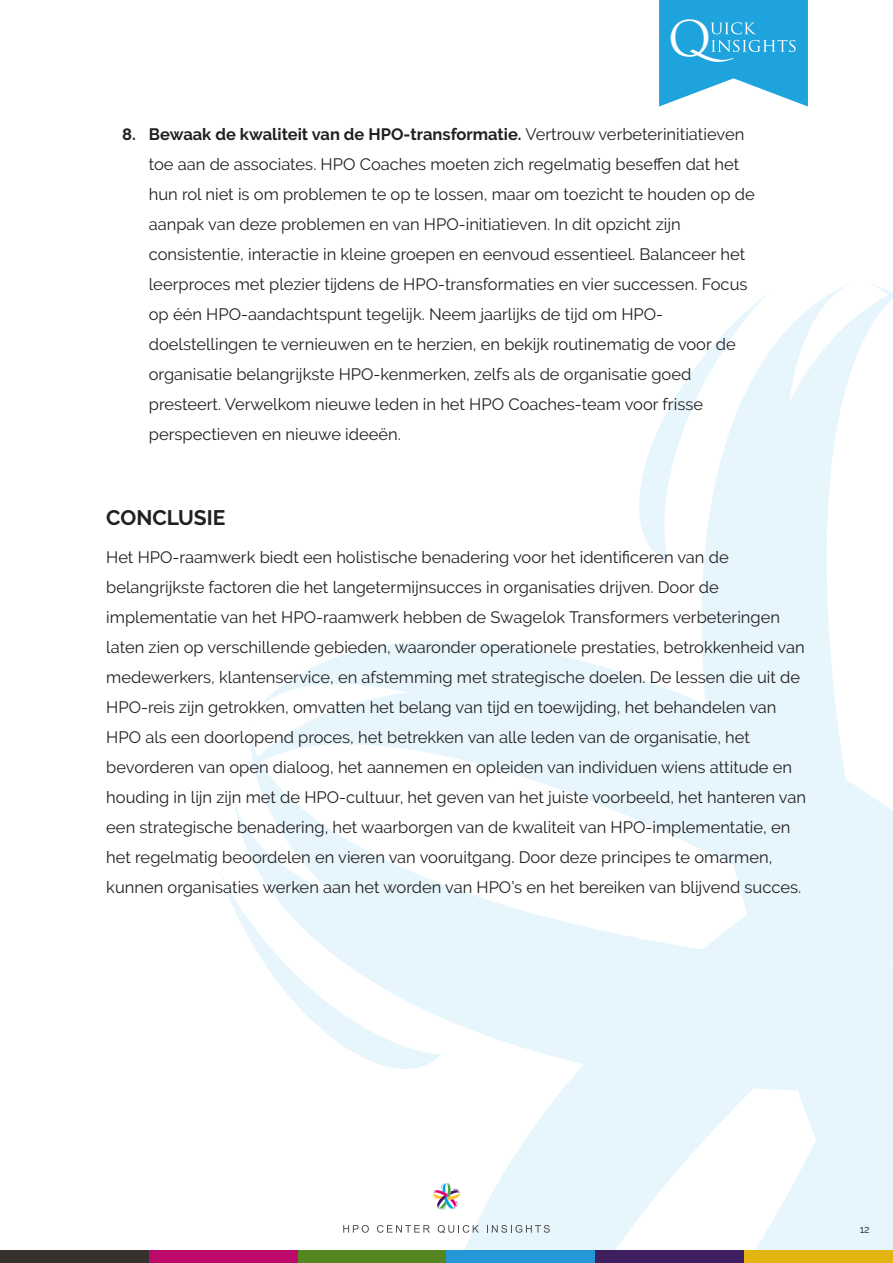
<style>
.page{position:relative;width:893px;height:1263px;background:#fff}
.page>*{position:absolute;margin:0;border:0;box-sizing:border-box;transform-origin:0 0}
.t1{font:47.85px "Trajan Pro";color:#fff}
.t2{font:700 21px "Raleway";color:#231f20}
.t3{font:16.5px/30px "Raleway";color:#231f20}
.t4{font:10.5px "Raleway";color:#231f20}
.s1{font-weight:700}
</style>
<div class="page">
<svg style="left:659px;top:0;width:149px;height:107px;background:#43b2e2"></svg>
<svg style="left:437px;top:962px;width:182px;height:288px;fill:#e6f6fc"></svg>
<svg style="left:234px;top:641px;width:385px;height:321px"></svg>
<svg style="left:619px;top:283px;width:274px;height:967px"></svg>
<svg style="left:221px;top:871px;width:220px;height:217px"></svg>
<div style="left:0;top:1250px;width:149px;height:13px;background:#35312c"></div>
<div style="left:149px;top:1250px;width:149px;height:13px;background:#bc096a"></div>
<div style="left:298px;top:1250px;width:148px;height:13px;background:#55861f"></div>
<div style="left:446px;top:1250px;width:149px;height:13px;background:#2497d6"></div>
<div style="left:595px;top:1250px;width:149px;height:13px;background:#401f61"></div>
<div style="left:744px;top:1250px;width:149px;height:13px;background:#e4b510"></div>
<svg style="left:343px;top:1225px;width:26px;height:8px"></svg>
<svg style="left:377px;top:1225px;width:53px;height:8px"></svg>
<svg style="left:438px;top:1225px;width:41px;height:8px"></svg>
<svg style="left:487px;top:1225px;width:63px;height:8px"></svg>
<div style="left:428px;top:1177px;width:37px;height:38px;background:#fff;border-radius:50%"></div>
<svg style="left:432px;top:1182px;width:29px;height:28px"></svg>
<h1 class="t1" style="left:668px;top:20px;width:45px">O</h1>
<p class="t3" style="left:149px;top:119px;width:607px;text-indent:-27px"><span class="s1">8. Bewaak de kwaliteit van de HPO-transformatie.</span> Vertrouw verbeterinitiatieven toe aan de associates. HPO Coaches moeten zich regelmatig beseffen dat het hun rol niet is om problemen te op te lossen, maar om toezicht te houden op de aanpak van deze problemen en van HPO-initiatieven. In dit opzicht zijn consistentie, interactie in kleine groepen en eenvoud essentieel. Balanceer het leerproces met plezier tijdens de HPO-transformaties en vier successen. Focus op één HPO-aandachtspunt tegelijk. Neem jaarlijks de tijd om HPO&shy;doelstellingen te vernieuwen en te herzien, en bekijk routinematig de voor de organisatie belangrijkste HPO-kenmerken, zelfs als de organisatie goed presteert. Verwelkom nieuwe leden in het HPO Coaches-team voor frisse perspectieven en nieuwe ideeën.</p>
<p class="t2" style="left:106px;top:505px;width:121px">CONCLUSIE</p>
<p class="t3" style="left:106px;top:542px;width:701px">Het HPO-raamwerk biedt een holistische benadering voor het identificeren van de belangrijkste factoren die het langetermijnsucces in organisaties drijven. Door de implementatie van het HPO-raamwerk hebben de Swagelok Transformers verbeteringen laten zien op verschillende gebieden, waaronder operationele prestaties, betrokkenheid van medewerkers, klantenservice, en afstemming met strategische doelen. De lessen die uit de HPO-reis zijn getrokken, omvatten het belang van tijd en toewijding, het behandelen van HPO als een doorlopend proces, het betrekken van alle leden van de organisatie, het bevorderen van open dialoog, het aannemen en opleiden van individuen wiens attitude en houding in lijn zijn met de HPO-cultuur, het geven van het juiste voorbeeld, het hanteren van een strategische benadering, het waarborgen van de kwaliteit van HPO-implementatie, en het regelmatig beoordelen en vieren van vooruitgang. Door deze principes te omarmen, kunnen organisaties werken aan het worden van HPO’s en het bereiken van blijvend succes.</p>
<p class="t4" style="left:860px;top:1223px;width:11px">12</p>
</div>
